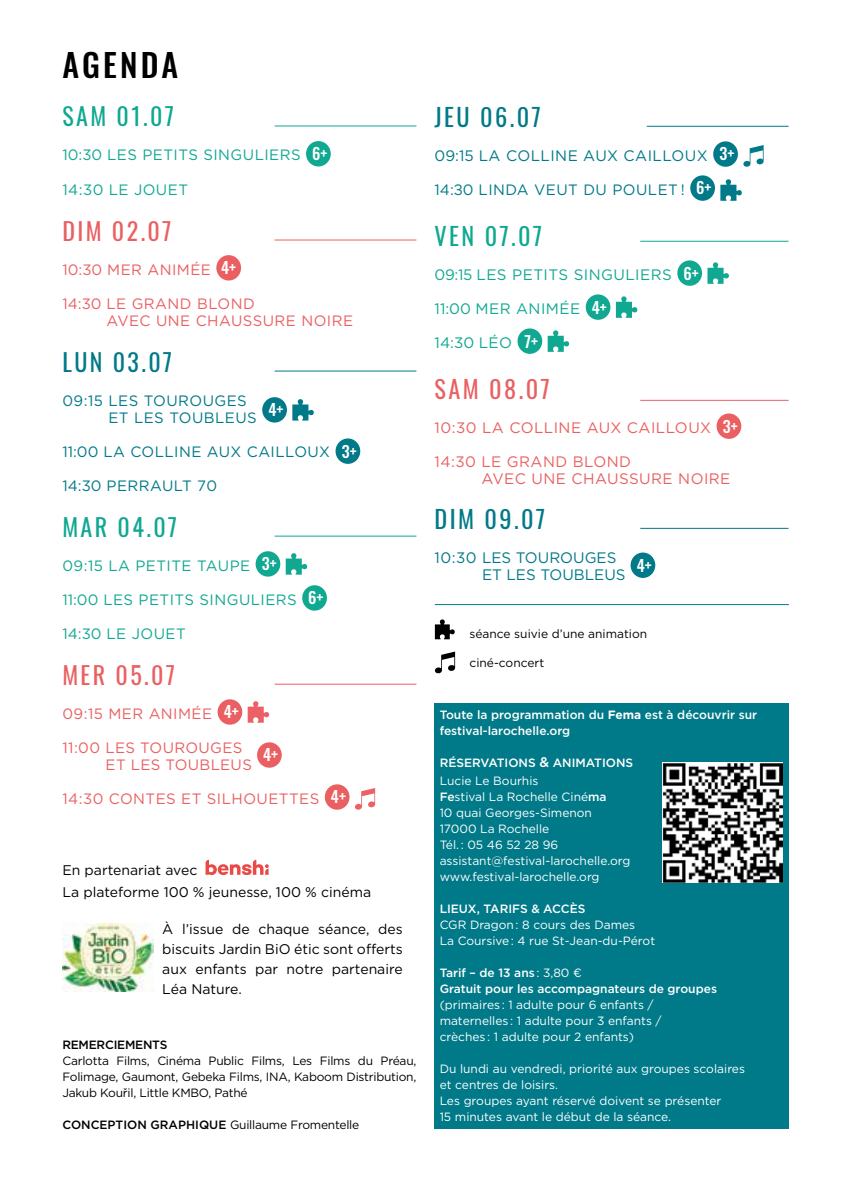
<style>
.page{position:relative;width:851px;height:1191px;background:#fff}
.page>*{position:absolute;margin:0;border:0;box-sizing:border-box;transform-origin:0 0}
.t1{font:500 32px "Oswald";letter-spacing:.1em;color:#000}
.t2{font:24.2px "Oswald";letter-spacing:.1em;color:#007988}
.t3{font:24.2px "Oswald";letter-spacing:.095em;color:#10a891}
.t4{font:24.2px "Oswald";letter-spacing:.1em;color:#ea6062}
.t5{font:24px "Oswald";letter-spacing:.1em;color:#10a891}
.t6{font:24px "Oswald";letter-spacing:.1em;color:#ea6062}
.t7{font:24px "Oswald";letter-spacing:.1em;color:#007988}
.t8{font:500 16px "Oswald";color:#fff}
.t9{font:15.2px/17px "Gotham";letter-spacing:.03em;color:#ea6062}
.t10{font:15.2px "Gotham";letter-spacing:.03em;color:#10a891}
.t11{font:15.2px/17px "Gotham";color:#007988}
.t12{font:15.2px "Gotham";letter-spacing:.03em;color:#007988}
.t13{font:15px/17px "Gotham";letter-spacing:.03em;color:#ea6062}
.t14{font:15px/17px "Gotham";letter-spacing:.03em;color:#007988}
.t15{font:15px "Gotham";letter-spacing:.03em;color:#10a891}
.t16{font:14px/20px "Gotham";color:#000;text-align:justify}
.t17{font:12px/16px "Gotham";color:#fff}
.t18{font:500 12px/16px "Gotham";color:#fff}
.t19{font:12px/16px "Gotham";letter-spacing:-.02em;color:#000;text-align:justify}
.t20{font:12px "Gotham";color:#000}
.t21{font:500 12px "Gotham";letter-spacing:-.02em;color:#000}
.s1{font-family:"Oswald";font-weight:500;font-size:16px;color:#fff}
.s2{font-weight:500}
.s3{font-weight:700}
.s4{font-size:14px}
.s5{font-weight:400}
</style>
<div class="page">
<hr style="left:274px;top:125px;width:142px;height:1px;background:#10a891">
<div style="left:306px;top:141px;width:25px;height:25px;background:#10a891;border-radius:50%"></div>
<hr style="left:274px;top:239px;width:142px;height:1px;background:#ea6062">
<div style="left:216px;top:255px;width:25px;height:25px;background:#ea6062;border-radius:50%"></div>
<hr style="left:274px;top:370px;width:142px;height:1px;background:#007988">
<div style="left:262px;top:397px;width:25px;height:25px;background:#007988;border-radius:50%"></div>
<svg style="left:292px;top:399px;width:22px;height:21px"></svg>
<div style="left:335px;top:438px;width:25px;height:26px;background:#007988;border-radius:50%"></div>
<hr style="left:274px;top:535px;width:142px;height:1px;background:#10a891">
<div style="left:255px;top:551px;width:25px;height:25px;background:#10a891;border-radius:50%"></div>
<svg style="left:286px;top:553px;width:21px;height:21px"></svg>
<div style="left:302px;top:585px;width:25px;height:25px;background:#10a891;border-radius:50%"></div>
<hr style="left:274px;top:683px;width:142px;height:1px;background:#ea6062">
<div style="left:217px;top:699px;width:25px;height:25px;background:#ea6062;border-radius:50%"></div>
<svg style="left:248px;top:701px;width:21px;height:21px"></svg>
<div style="left:257px;top:742px;width:25px;height:25px;background:#ea6062;border-radius:50%"></div>
<div style="left:325px;top:784px;width:24px;height:25px;background:#ea6062;border-radius:50%"></div>
<svg style="left:355px;top:788px;width:20px;height:22px"></svg>
<hr style="left:646px;top:126px;width:142px;height:1px;background:#007988">
<div style="left:713px;top:141px;width:24px;height:26px;background:#007988;border-radius:50%"></div>
<svg style="left:743px;top:145px;width:20px;height:22px"></svg>
<div style="left:690px;top:175px;width:24px;height:26px;background:#007988;border-radius:50%"></div>
<svg style="left:720px;top:179px;width:21px;height:22px"></svg>
<div style="left:677px;top:260px;width:25px;height:26px;background:#10a891;border-radius:50%"></div>
<svg style="left:707px;top:262px;width:22px;height:22px"></svg>
<div style="left:585px;top:294px;width:25px;height:26px;background:#10a891;border-radius:50%"></div>
<svg style="left:615px;top:296px;width:22px;height:22px"></svg>
<div style="left:517px;top:328px;width:25px;height:26px;background:#10a891;border-radius:50%"></div>
<svg style="left:547px;top:330px;width:22px;height:22px"></svg>
<div style="left:716px;top:413px;width:25px;height:26px;background:#ea6062;border-radius:50%"></div>
<div style="left:630px;top:552px;width:25px;height:26px;background:#007988;border-radius:50%"></div>
<hr style="left:640px;top:241px;width:148px;height:1px;background:#10a891">
<hr style="left:640px;top:400px;width:148px;height:1px;background:#ea6062">
<hr style="left:640px;top:528px;width:148px;height:1px;background:#007988">
<hr style="left:435px;top:604px;width:353px;height:1px;background:#007988">
<img style="left:62px;top:923px;width:91px;height:68px">
<svg style="left:205px;top:859px;width:64px;height:16px"></svg>
<div style="left:434px;top:703px;width:353px;height:425px;background:#007988"></div>
<img style="left:662px;top:762px;width:120px;height:120px">
<svg style="left:435px;top:619px;width:20px;height:20px"></svg>
<svg style="left:434px;top:651px;width:21px;height:22px"></svg>
<h1 class="t1" style="left:62px;top:48px;width:117px">AGENDA</h1>
<h3 class="t5" style="left:62px;top:95px;width:113px">SAM 01.07</h3>
<p class="t15" style="left:62px;top:146px;width:266px">10:30 LES PETITS SINGULIERS <span class="s1">6+</span></p>
<p class="t15" style="left:62px;top:180px;width:127px">14:30 LE JOUET</p>
<h3 class="t6" style="left:62px;top:209px;width:110px">DIM 02.07</h3>
<p class="t13" style="left:62px;top:260px;width:175px">10:30 MER ANIMÉE <span class="s1">4+</span></p>
<p class="t13" style="left:106px;top:294px;width:248px;text-indent:-44px">14:30 LE GRAND BLOND<br>AVEC UNE CHAUSSURE NOIRE</p>
<h3 class="t7" style="left:62px;top:340px;width:111px">LUN 03.07</h3>
<p class="t14" style="left:108px;top:391px;width:176px;text-indent:-46px">09:15 LES TOUROUGES<br>ET LES TOUBLEUS <sup>4+</sup></p>
<p class="t14" style="left:62px;top:442px;width:296px">11:00 LA COLLINE AUX CAILLOUX <span class="s1">3+</span></p>
<p class="t14" style="left:62px;top:476px;width:156px">14:30 PERRAULT 70</p>
<h3 class="t5" style="left:62px;top:505px;width:116px">MAR 04.07</h3>
<p class="t15" style="left:62px;top:556px;width:216px">09:15 LA PETITE TAUPE <span class="s1">3+</span></p>
<p class="t15" style="left:62px;top:590px;width:262px">11:00 LES PETITS SINGULIERS <span class="s1">6+</span></p>
<p class="t15" style="left:62px;top:624px;width:125px">14:30 LE JOUET</p>
<h3 class="t6" style="left:62px;top:653px;width:114px">MER 05.07</h3>
<p class="t13" style="left:62px;top:704px;width:178px">09:15 MER ANIMÉE <span class="s1">4+</span></p>
<p class="t13" style="left:106px;top:738px;width:148px;text-indent:-43px">11:00 LES TOUROUGES<br>ET LES TOUBLEUS</p>
<h3 class="t8" style="left:263px;top:746px;width:16px">4+</h3>
<p class="t13" style="left:62px;top:789px;width:285px">14:30 CONTES ET SILHOUETTES <span class="s1">4+</span></p>
<p class="t16" style="left:62px;top:858px;width:310px;line-height:22px">En partenariat avec<br>La plateforme 100 % jeunesse, 100 % cinéma</p>
<p class="t16" style="left:162px;top:919px;width:242px">À l’issue de chaque séance, des biscuits Jardin BiO étic sont offerts aux enfants par notre partenaire Léa Nature.</p>
<p class="t21" style="left:62px;top:1036px;width:106px">REMERCIEMENTS</p>
<p class="t19" style="left:62px;top:1052px;width:355px">Carlotta Films, Cinéma Public Films, Les Films du Préau, Folimage, Gaumont, Gebeka Films, INA, Kaboom Distribution, Jakub Kouřil, Little KMBO, Pathé</p>
<p class="t19" style="left:62px;top:1116px;width:298px"><span class="s2">CONCEPTION GRAPHIQUE</span> Guillaume Fromentelle</p>
<h2 class="t2" style="left:434px;top:95px;width:108px">JEU 06.07</h2>
<p class="t12" style="left:434px;top:146px;width:301px">09:15 LA COLLINE AUX CAILLOUX <span class="s1">3+</span></p>
<p class="t14" style="left:434px;top:181px;width:278px">14:30 LINDA VEUT DU POULET ! <span class="s1">6+</span></p>
<h2 class="t3" style="left:434px;top:214px;width:109px">VEN 07.07</h2>
<p class="t10" style="left:434px;top:265px;width:265px">09:15 LES PETITS SINGULIERS <span class="s1">6+</span></p>
<p class="t10" style="left:434px;top:299px;width:174px">11:00 MER ANIMÉE <span class="s1">4+</span></p>
<p class="t10" style="left:434px;top:333px;width:105px">14:30 LÉO <span class="s1">7+</span></p>
<h2 class="t4" style="left:434px;top:367px;width:117px">SAM 08.07</h2>
<p class="t9" style="left:434px;top:419px;width:304px">10:30 LA COLLINE AUX CAILLOUX <span class="s1">3+</span></p>
<p class="t9" style="left:481px;top:453px;width:250px;text-indent:-47px">14:30 LE GRAND BLOND<br>AVEC UNE CHAUSSURE NOIRE</p>
<h2 class="t2" style="left:434px;top:497px;width:112px">DIM 09.07</h2>
<p class="t11" style="left:482px;top:549px;width:145px;text-indent:-47px">10:30 LES TOUROUGES<br>ET LES TOUBLEUS</p>
<h3 class="t8" style="left:636px;top:557px;width:16px">4+</h3>
<p class="t20" style="left:469px;top:626px;width:179px">séance suivie d’une animation</p>
<p class="t20" style="left:469px;top:654px;width:76px">ciné-concert</p>
<p class="t18" style="left:439px;top:706px;width:319px">Toute la programmation du <span class="s3">Fema</span> est à découvrir sur festival-larochelle.org</p>
<p class="t18" style="left:439px;top:753px;width:195px;line-height:18px">RÉSERVATIONS <span class="s4">&amp;</span> ANIMATIONS<br><span class="s5">Lucie Le Bourhis</span></p>
<p class="t17" style="left:439px;top:788px;width:192px"><span class="s2">Fe</span>stival La Rochelle Ciné<span class="s2">ma<br></span>10 quai Georges-Simenon<br>17000 La Rochelle<br>Tél. : 05 46 52 28 96 assistant@festival-larochelle.org www.festival-larochelle.org</p>
<p class="t18" style="left:439px;top:900px;width:147px">LIEUX, TARIFS &amp; ACCÈS</p>
<p class="t17" style="left:439px;top:916px;width:217px">CGR Dragon : 8 cours des Dames<br>La Coursive : 4 rue St-Jean-du-Pérot</p>
<p class="t18" style="left:439px;top:964px;width:279px">Tarif – de 13 ans <span class="s5">: 3,80 €<br></span>Gratuit pour les accompagnateurs de groupes</p>
<p class="t17" style="left:439px;top:996px;width:223px">(primaires : 1 adulte pour 6 enfants / maternelles : 1 adulte pour 3 enfants / crèches : 1 adulte pour 2 enfants)</p>
<p class="t17" style="left:439px;top:1060px;width:307px">Du lundi au vendredi, priorité aux groupes scolaires et centres de loisirs.<br>Les groupes ayant réservé doivent se présenter<br>15 minutes avant le début de la séance.</p>
</div>
